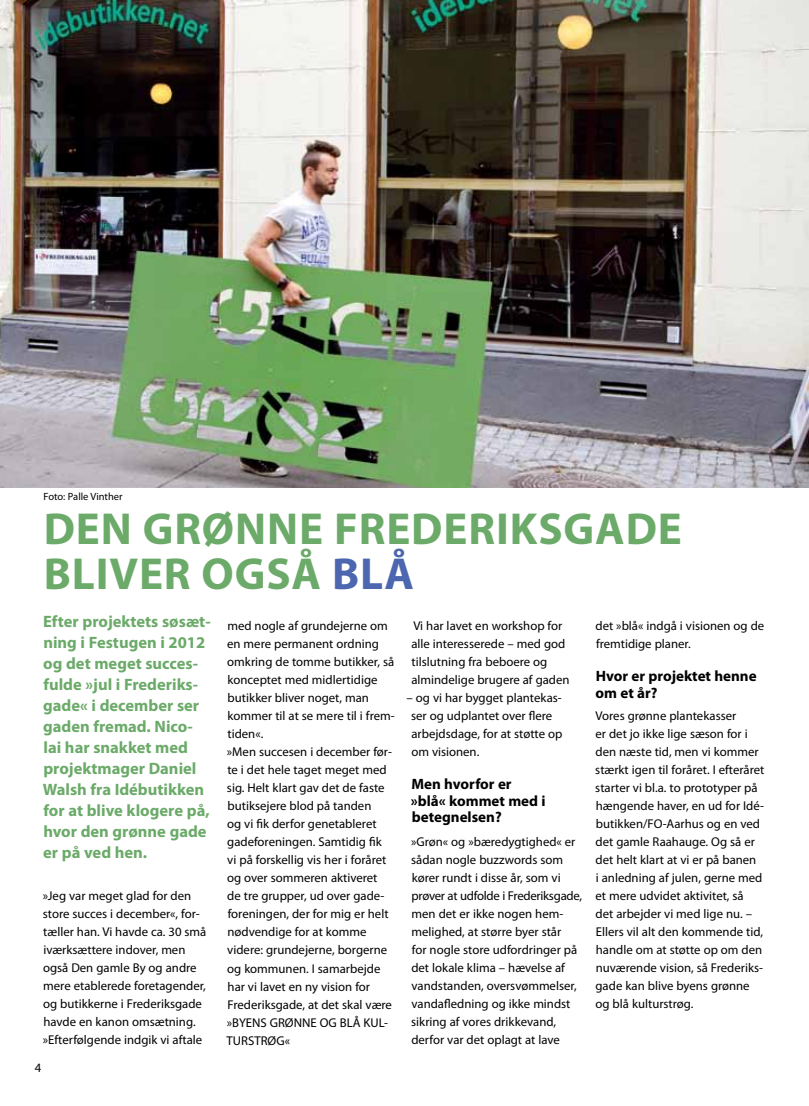
<style>
.page{position:relative;width:809px;height:1106px;background:#fff}
.page>*{position:absolute;margin:0;border:0;box-sizing:border-box;transform-origin:0 0}
.t1{font:700 45px/45px "Myriad Pro";letter-spacing:.02em;color:#6baa69}
.t2{font:700 16.5px/21px "Myriad Pro";color:#6baa69}
.t3{font:700 15px/16.5px "Myriad Pro";color:#000}
.t4{font:12.75px/18px "Myriad Pro";color:#000}
.t5{font:10.5px "Myriad Pro";color:#000}
.s1{color:#4c66af}
</style>
<div class="page">
<img style="left:0;top:0;width:808px;height:487px">
<hr style="left:804px;top:0;width:4px;height:299px;background:#e5e6e1">
<p class="t5" style="left:44px;top:490px;width:80px">Foto: Palle Vinther</p>
<h1 class="t1" style="left:44px;top:504px;width:639px">Den grønne Frederiksgade bliver også <span class="s1">blå</span></h1>
<p class="t2" style="left:43px;top:610px;width:169px">Efter projektets søsæt&shy;ning i Festugen i 2012 og det meget succes&shy;fulde »jul i Frederiks&shy;gade« i december ser gaden fremad. Nico&shy;lai har snakket med projektmager Daniel<br>Walsh fra Idébutikken for at blive klogere på, hvor den grønne gade er på ved hen.</p>
<p class="t4" style="left:43px;top:887px;width:165px">»Jeg var meget glad for den store succes i december«, for&shy;tæller han. Vi havde ca. 30 små iværksættere indover, men også Den gamle By og andre mere etablerede foretagender, og butikkerne i Frederiksgade havde en kanon omsætning. »Efterfølgende indgik vi aftale</p>
<p class="t4" style="left:35px;top:1058px;width:8px">4</p>
<p class="t4" style="left:226px;top:617px;width:169px">med nogle af grundejerne om en mere permanent ordning omkring de tomme butikker, så konceptet med midlertidige butikker bliver noget, man kommer til at se mere til i frem&shy;tiden«.<br>»Men succesen i december før&shy;te i det hele taget meget med sig. Helt klart gav det de faste butiksejere blod på tanden<br>og vi fik derfor genetableret gadeforeningen. Samtidig fik<br>vi på forskellig vis her i foråret og over sommeren aktiveret<br>de tre grupper, ud over gade&shy;foreningen, der for mig er helt nødvendige for at komme videre: grundejerne, borgerne og kommunen. I samarbejde har vi lavet en ny vision for<br>Frederiksgade, at det skal være »BYENS GRØNNE OG BLÅ KUL-<br>TURSTRØG«</p>
<p class="t4" style="left:411px;top:617px;width:160px">Vi har lavet en workshop for alle interesserede – med god tilslutning fra beboere og almindelige brugere af gaden</p>
<p class="t4" style="left:411px;top:689px;width:153px;text-indent:-5px">– og vi har bygget plantekas&shy;ser og udplantet over flere arbejdsdage, for at støtte op om visionen.</p>
<p class="t3" style="left:410px;top:775px;width:136px">Men hvorfor er »blå« kommet med i betegnelsen?</p>
<p class="t4" style="left:411px;top:833px;width:172px">»Grøn« og »bæredygtighed« er sådan nogle buzzwords som kører rundt i disse år, som vi prøver at udfolde i Frederiksgade, men det er ikke nogen hem&shy;melighed, at større byer står<br>for nogle store udfordringer på det lokale klima – hævelse af vandstanden, oversvømmelser, vandafledning og ikke mindst sikring af vores drikkevand, derfor var det oplagt at lave</p>
<p class="t4" style="left:595px;top:617px;width:170px">det »blå« indgå i visionen og de fremtidige planer.</p>
<p class="t3" style="left:595px;top:667px;width:163px">Hvor er projektet henne om et år?</p>
<p class="t4" style="left:595px;top:707px;width:170px">Vores grønne plantekasser<br>er det jo ikke lige sæson for i den næste tid, men vi kommer stærkt igen til foråret. I efteråret starter vi bl.a. to prototyper på hængende haver, en ud for Idé&shy;butikken/FO-Aarhus og en ved det gamle Raahauge. Og så er det helt klart at vi er på banen<br>i anledning af julen, gerne med et mere udvidet aktivitet, så det arbejder vi med lige nu. –<br>Ellers vil alt den kommende tid, handle om at støtte op om den nuværende vision, så Frederiks&shy;gade kan blive byens grønne og blå kulturstrøg.</p>
</div>
